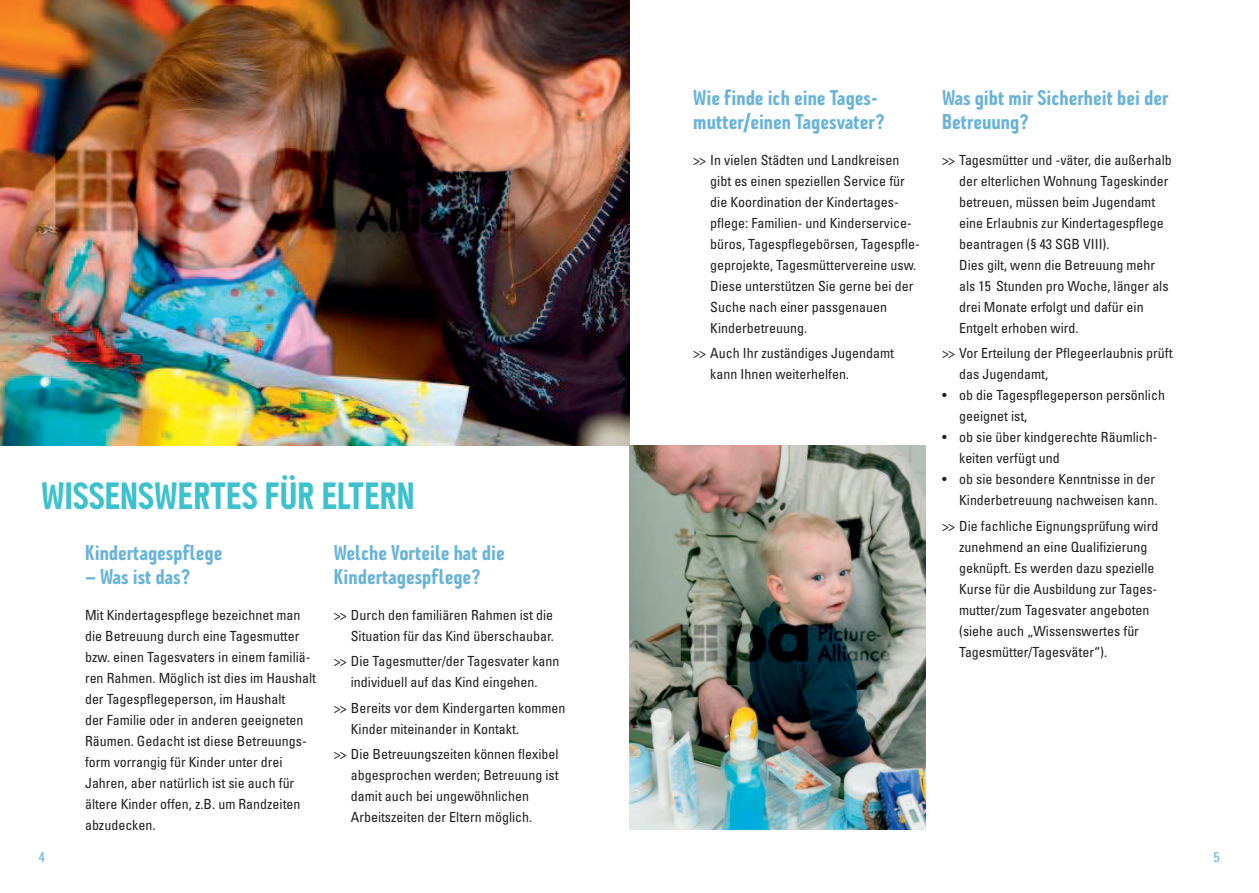
<style>
.page{position:relative;width:1259px;height:893px;background:#fff}
.page>*{position:absolute;margin:0;border:0;box-sizing:border-box;transform-origin:0 0}
.t1{font:700 48px "Tivoli OT";color:#3cc1ce}
.t2{font:700 27px/24px "Tivoli OT";color:#69b3d9}
.t3{font:condensed 13.95px/21px "Univers";color:#231f20}
.t4{font:condensed 13.95px "Univers";color:#69b3d9}
</style>
<div class="page">
<img style="left:629px;top:445px;width:296px;height:384px">
<img style="left:0;top:0;width:629px;height:445px">
<h1 class="t1" style="left:41px;top:464px;width:375px">WISSENSWERTES FÜR ELTERN</h1>
<h2 class="t2" style="left:85px;top:538px;width:139px">Kindertagespflege</h2>
<h2 class="t2" style="left:85px;top:562px;width:107px">– Was ist das?</h2>
<p class="t3" style="left:85px;top:605px;width:232px">Mit Kindertagespflege bezeichnet man die Betreuung durch eine Tagesmutter bzw. einen Tagesvaters in einem familiä&shy;ren Rahmen. Möglich ist dies im Haushalt der Tagespflegeperson, im Haushalt<br>der Familie oder in anderen geeigneten Räumen. Gedacht ist diese Betreuungs&shy;form vorrangig für Kinder unter drei Jahren, aber natürlich ist sie auch für ältere Kinder offen, z.B. um Randzeiten abzudecken.</p>
<h2 class="t2" style="left:334px;top:538px;width:172px">Welche Vorteile hat die<br>Kindertagespflege?</h2>
<p class="t3" style="left:334px;top:605px;width:221px;text-align:right">&gt;&gt; Durch den familiären Rahmen ist die<br>Situation für das Kind überschaubar.</p>
<p class="t3" style="left:334px;top:652px;width:227px;text-align:center">&gt;&gt; Die Tagesmutter/der Tagesvater kann individuell auf das Kind eingehen.</p>
<p class="t3" style="left:351px;top:698px;width:216px;text-indent:-17px">&gt;&gt; Bereits vor dem Kindergarten kommen<br>Kinder miteinander in Kontakt.</p>
<p class="t3" style="left:351px;top:745px;width:209px;text-indent:-17px">&gt;&gt; Die Betreuungszeiten können flexibel abgesprochen werden; Betreuung ist damit auch bei ungewöhnlichen Arbeitszeiten der Eltern möglich.</p>
<h2 class="t2" style="left:693px;top:83px;width:193px">Wie finde ich eine Tages&shy;mutter/einen Tagesvater?</h2>
<p class="t3" style="left:710px;top:150px;width:211px;text-indent:-17px">&gt;&gt; In vielen Städten und Landkreisen gibt es einen speziellen Service für die Koordination der Kindertages&shy;pflege: Familien- und Kinderservice&shy;büros, Tagespflegebörsen, Tagespfle&shy;geprojekte, Tagesmüttervereine usw.<br>Diese unterstützen Sie gerne bei der Suche nach einer passgenauen Kinderbetreuung.</p>
<p class="t3" style="left:710px;top:344px;width:185px;text-indent:-17px">&gt;&gt; Auch Ihr zuständiges Jugendamt kann Ihnen weiterhelfen.</p>
<h2 class="t2" style="left:942px;top:83px;width:228px">Was gibt mir Sicherheit bei der<br>Betreuung?</h2>
<p class="t3" style="left:959px;top:150px;width:214px;text-indent:-17px">&gt;&gt; Tagesmütter und -väter, die außerhalb der elterlichen Wohnung Tageskinder betreuen, müssen beim Jugendamt eine Erlaubnis zur Kindertagespflege beantragen (§ 43 SGB VIII).<br>Dies gilt, wenn die Betreuung mehr als 15 Stunden pro Woche, länger als drei Monate erfolgt und dafür ein Entgelt erhoben wird.</p>
<p class="t3" style="left:959px;top:344px;width:215px;text-indent:-17px">&gt;&gt; Vor Erteilung der Pflegeerlaubnis prüft das Jugendamt,</p>
<p class="t3" style="left:959px;top:386px;width:207px;text-indent:-17px">• ob die Tagespflegeperson persönlich geeignet ist,</p>
<p class="t3" style="left:959px;top:428px;width:200px;text-indent:-17px">• ob sie über kindgerechte Räumlich&shy;keiten verfügt und</p>
<p class="t3" style="left:942px;top:470px;width:217px;text-align:right">• ob sie besondere Kenntnisse in der<br>Kinderbetreuung nachweisen kann.</p>
<p class="t3" style="left:959px;top:516px;width:201px;text-indent:-17px">&gt;&gt; Die fachliche Eignungsprüfung wird zunehmend an eine Qualifizierung geknüpft. Es werden dazu spezielle Kurse für die Ausbildung zur Tages&shy;mutter/zum Tagesvater angeboten (siehe auch „Wissenswertes für Tagesmütter/Tagesväter“).</p>
<p class="t4" style="left:39px;top:851px;width:8px">4</p>
<p class="t4" style="left:1213px;top:851px;width:8px">5</p>
</div>
